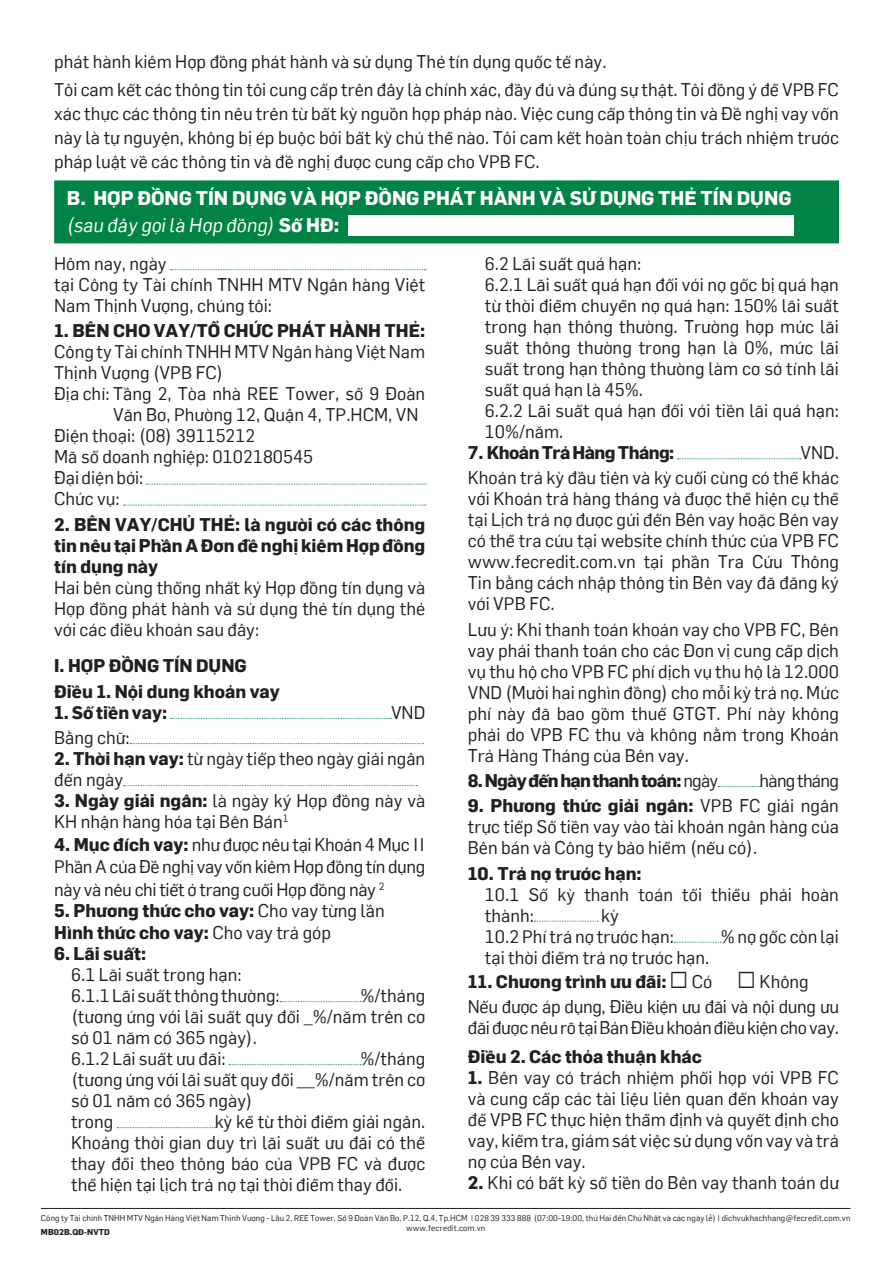
<style>
.page{position:relative;width:893px;height:1263px;background:#fff}
.page>*{position:absolute;margin:0;border:0;box-sizing:border-box;transform-origin:0 0}
.t1{font:700 19.5px/27px "VP Bank";color:#fff}
.t2{font:18px/21px "VP Bank";color:#231f20;text-align:justify}
.t3{font:700 18px/21px "VP Bank";color:#231f20;text-align:justify}
.t4{font:18px/21px "VP Bank";letter-spacing:-.02em;color:#231f20}
.t5{font:700 18px "VP Bank";letter-spacing:-.04em;color:#231f20}
.t6{font:700 18px "VP Bank";letter-spacing:-.03em;color:#231f20}
.t7{font:18px "VP Bank";letter-spacing:-.04em;color:#231f20}
.t8{font:8.25px "VP Bank";letter-spacing:.01em;color:#231f20}
.t9{font:700 8.25px "VP Bank";letter-spacing:.01em;color:#231f20}
.s1{font-weight:400;font-style:italic}
.s2{font-weight:700}
.s3{font-weight:400}
.s4{font-weight:400;font-size:22.5px}
</style>
<div class="page">
<hr style="left:41px;top:1208px;width:809px;height:1px;background:#231f20">
<div style="left:54px;top:180px;width:785px;height:63px;background:#008345"></div>
<svg style="left:171px;top:269px;width:255px;height:1px"></svg>
<svg style="left:146px;top:484px;width:280px;height:1px"></svg>
<svg style="left:124px;top:505px;width:302px;height:1px"></svg>
<svg style="left:170px;top:718px;width:222px;height:1px"></svg>
<svg style="left:130px;top:743px;width:294px;height:1px"></svg>
<svg style="left:124px;top:785px;width:293px;height:1px"></svg>
<svg style="left:280px;top:1001px;width:81px;height:1px"></svg>
<svg style="left:229px;top:1064px;width:132px;height:1px"></svg>
<svg style="left:117px;top:1127px;width:98px;height:1px"></svg>
<svg style="left:677px;top:458px;width:124px;height:1px"></svg>
<svg style="left:718px;top:786px;width:43px;height:1px"></svg>
<svg style="left:534px;top:921px;width:64px;height:1px"></svg>
<svg style="left:674px;top:942px;width:47px;height:1px"></svg>
<div style="left:348px;top:215px;width:446px;height:20px;background:#fff"></div>
<p class="t2" style="left:54px;top:51px;width:554px">phát hành kiêm Hợp đồng phát hành và sử dụng Thẻ tín dụng quốc tế này.</p>
<p class="t2" style="left:54px;top:77px;width:786px;line-height:24px">Tôi cam kết các thông tin tôi cung cấp trên đây là chính xác, đầy đủ và đúng sự thật. Tôi đồng ý để VPB FC xác thực các thông tin nêu trên từ bất kỳ nguồn hợp pháp nào. Việc cung cấp thông tin và Đề nghị vay vốn này là tự nguyện, không bị ép buộc bởi bất kỳ chủ thể nào. Tôi cam kết hoàn toàn chịu trách nhiệm trước pháp luật về các thông tin và đề nghị được cung cấp cho VPB FC.</p>
<p class="t1" style="left:67px;top:183px;width:726px">B. HỢP ĐỒNG TÍN DỤNG VÀ HỢP ĐỒNG PHÁT HÀNH VÀ SỬ DỤNG THẺ TÍN DỤNG <span class="s1">(sau đây gọi là Hợp đồng)</span> Số HĐ:</p>
<p class="t2" style="left:54px;top:253px;width:373px;text-align:left">Hôm nay, ngày<br>tại Công ty Tài chính TNHH MTV Ngân hàng Việt<br>Nam Thịnh Vượng, chúng tôi:</p>
<p class="t2" style="left:54px;top:320px;width:373px"><span class="s2">1. BÊN CHO VAY/TỔ CHỨC PHÁT HÀNH THẺ:<br></span>Công ty Tài chính TNHH MTV Ngân hàng Việt Nam Thịnh Vượng (VPB FC)</p>
<p class="t2" style="left:113px;top:383px;width:314px;text-indent:-59px">Địa chỉ: Tầng 2, Tòa nhà REE Tower, số 9 Đoàn<br>Văn Bơ, Phường 12, Quận 4, TP.HCM, VN</p>
<p class="t2" style="left:54px;top:425px;width:260px">Điện thoại: (08) 39115212<br>Mã số doanh nghiệp: 0102180545</p>
<p class="t2" style="left:54px;top:467px;width:91px">Ðại diện bởi:<br>Chức vụ:</p>
<p class="t3" style="left:54px;top:513px;width:373px">2. BÊN VAY/CHỦ THẺ: là người có các thông tin nêu tại Phần A Đơn đề nghị kiêm Hợp đồng tín dụng này</p>
<p class="t2" style="left:54px;top:576px;width:373px">Hai bên cùng thống nhất ký Hợp đồng tín dụng và Hợp đồng phát hành và sử dụng thẻ tín dụng thẻ với các điều khoản sau đây:</p>
<p class="t3" style="left:54px;top:654px;width:194px">I. HỢP ĐỒNG TÍN DỤNG</p>
<p class="t3" style="left:54px;top:680px;width:227px">Điều 1. Nội dung khoản vay</p>
<p class="t3" style="left:54px;top:701px;width:114px">1. Số tiền vay:</p>
<p class="t2" style="left:391px;top:701px;width:36px">VND</p>
<p class="t2" style="left:54px;top:726px;width:77px">Bằng chữ:</p>
<p class="t2" style="left:54px;top:747px;width:373px"><span class="s2">2. Thời hạn vay:</span> từ ngày tiếp theo ngày giải ngân đến ngày</p>
<p class="t2" style="left:54px;top:789px;width:373px"><span class="s2">3. Ngày giải ngân:</span> là ngày ký Hợp đồng này và<br>KH nhận hàng hóa tại Bên Bán<sup>1</sup></p>
<p class="t2" style="left:54px;top:832px;width:373px;line-height:22.5px"><span class="s2">4. Mục đích vay:</span> như được nêu tại Khoản 4 Mục II Phần A của Đề nghị vay vốn kiêm Hợp đồng tín dụng này và nêu chi tiết ở trang cuối Hợp đồng này <sup>2</sup></p>
<p class="t3" style="left:54px;top:898px;width:332px">5. Phương thức cho vay: <span class="s3">Cho vay từng lần</span></p>
<p class="t3" style="left:54px;top:921px;width:278px">Hình thức cho vay: <span class="s3">Cho vay trả góp</span></p>
<p class="t3" style="left:54px;top:942px;width:93px">6. Lãi suất:</p>
<p class="t2" style="left:71px;top:963px;width:172px">6.1 Lãi suất trong hạn:</p>
<p class="t2" style="left:71px;top:984px;width:210px">6.1.1 Lãi suất thông thường:</p>
<p class="t2" style="left:361px;top:984px;width:66px">%/tháng</p>
<p class="t2" style="left:71px;top:1005px;width:356px">(tương ứng với lãi suất quy đổi _%/năm trên cơ sở 01 năm có 365 ngày).</p>
<p class="t2" style="left:71px;top:1047px;width:156px">6.1.2 Lãi suất ưu đãi:</p>
<p class="t2" style="left:361px;top:1047px;width:66px">%/tháng</p>
<p class="t2" style="left:71px;top:1068px;width:356px">(tương ứng với lãi suất quy đổi __%/năm trên cơ sở 01 năm có 365 ngày)</p>
<p class="t2" style="left:71px;top:1110px;width:44px">trong</p>
<p class="t2" style="left:485px;top:253px;width:158px">6.2 Lãi suất quá hạn:</p>
<p class="t2" style="left:485px;top:274px;width:356px">6.2.1 Lãi suất quá hạn đối với nợ gốc bị quá hạn từ thời điểm chuyển nợ quá hạn: 150% lãi suất trong hạn thông thường. Trường hợp mức lãi suất thông thường trong hạn là 0%, mức lãi suất trong hạn thông thường làm cơ sở tính lãi suất quá hạn là 45%.</p>
<p class="t2" style="left:485px;top:400px;width:356px">6.2.2 Lãi suất quá hạn đối với tiền lãi quá hạn:<br>10%/năm.</p>
<p class="t6" style="left:468px;top:441px;width:208px">7. Khoản Trả Hàng Tháng:</p>
<p class="t2" style="left:800px;top:442px;width:40px">VND.</p>
<p class="t2" style="left:468px;top:467px;width:373px">Khoản trả kỳ đầu tiên và kỳ cuối cùng có thể khác với Khoản trả hàng tháng và được thể hiện cụ thể tại Lịch trả nợ được gửi đến Bên vay hoặc Bên vay có thể tra cứu tại website chính thức của VPB FC www.fecredit.com.vn tại phần Tra Cứu Thông Tin bằng cách nhập thông tin Bên vay đã đăng ký với VPB FC.</p>
<p class="t2" style="left:468px;top:618px;width:373px">Lưu ý: Khi thanh toán khoản vay cho VPB FC, Bên vay phải thanh toán cho các Đơn vị cung cấp dịch vụ thu hộ cho VPB FC phí dịch vụ thu hộ là 12.000<br>VND (Mười hai nghìn đồng) cho mỗi kỳ trả nợ. Mức phí này đã bao gồm thuế GTGT. Phí này không phải do VPB FC thu và không nằm trong Khoản Trả Hàng Tháng của Bên vay.</p>
<p class="t5" style="left:468px;top:768px;width:252px">8. Ngày đến hạn thanh toán: <span class="s3">ngày</span></p>
<p class="t7" style="left:759px;top:769px;width:81px">hàng tháng</p>
<p class="t2" style="left:468px;top:795px;width:373px"><span class="s2">9. Phương thức giải ngân:</span> VPB FC giải ngân trực tiếp Số tiền vay vào tài khoản ngân hàng của Bên bán và Công ty bảo hiểm (nếu có).</p>
<p class="t3" style="left:468px;top:861px;width:175px">10. Trả nợ trước hạn:</p>
<p class="t2" style="left:485px;top:883px;width:356px">10.1 Số kỳ thanh toán tối thiểu phải hoàn thành:</p>
<p class="t2" style="left:601px;top:904px;width:19px">kỳ</p>
<p class="t2" style="left:485px;top:925px;width:191px">10.2 Phí trả nợ trước hạn:</p>
<p class="t2" style="left:721px;top:925px;width:120px">% nợ gốc còn lại</p>
<p class="t2" style="left:485px;top:946px;width:226px">tại thời điểm trả nợ trước hạn.</p>
<p class="t3" style="left:468px;top:969px;width:342px">11. Chương trình ưu đãi: <span class="s4">~</span> <span class="s3">Có</span> <span class="s4">~</span> <span class="s3">Không</span></p>
<p class="t4" style="left:468px;top:995px;width:373px">Nếu được áp dụng, Điều kiện ưu đãi và nội dung ưu đãi được nêu rõ tại Bản Điều khoản điều kiện cho vay.</p>
<p class="t3" style="left:468px;top:1045px;width:235px">Điều 2. Các thỏa thuận khác</p>
<p class="t2" style="left:468px;top:1067px;width:373px"><span class="s2">1.</span> Bên vay có trách nhiệm phối hợp với VPB FC và cung cấp các tài liệu liên quan đến khoản vay để VPB FC thực hiện thẩm định và quyết định cho vay, kiểm tra, giám sát việc sử dụng vốn vay và trả nợ của Bên vay.</p>
<p class="t2" style="left:468px;top:1172px;width:373px"><span class="s2">2.</span> Khi có bất kỳ số tiền do Bên vay thanh toán dư</p>
<p class="t2" style="left:71px;top:1110px;width:356px;text-indent:143px">kỳ kể từ thời điểm giải ngân.<br>Khoảng thời gian duy trì lãi suất ưu đãi có thể thay đổi theo thông báo của VPB FC và được thể hiện tại lịch trả nợ tại thời điểm thay đổi.</p>
<p class="t8" style="left:41px;top:1213px;width:811px">Công ty Tài chính TNHH MTV Ngân Hàng Việt Nam Thịnh Vượng - Lầu 2, REE Tower, Số 9 Đoàn Văn Bơ, P.12, Q.4, Tp.HCM | 028 39 333 888 (07:00-19:00, thứ Hai đến Chủ Nhật và các ngày lễ) | dichvukhachhang@fecredit.com.vn</p>
<p class="t9" style="left:41px;top:1226px;width:70px">MB02B.QĐ-NVTD</p>
<p class="t8" style="left:406px;top:1223px;width:81px">www.fecredit.com.vn</p>
</div>
